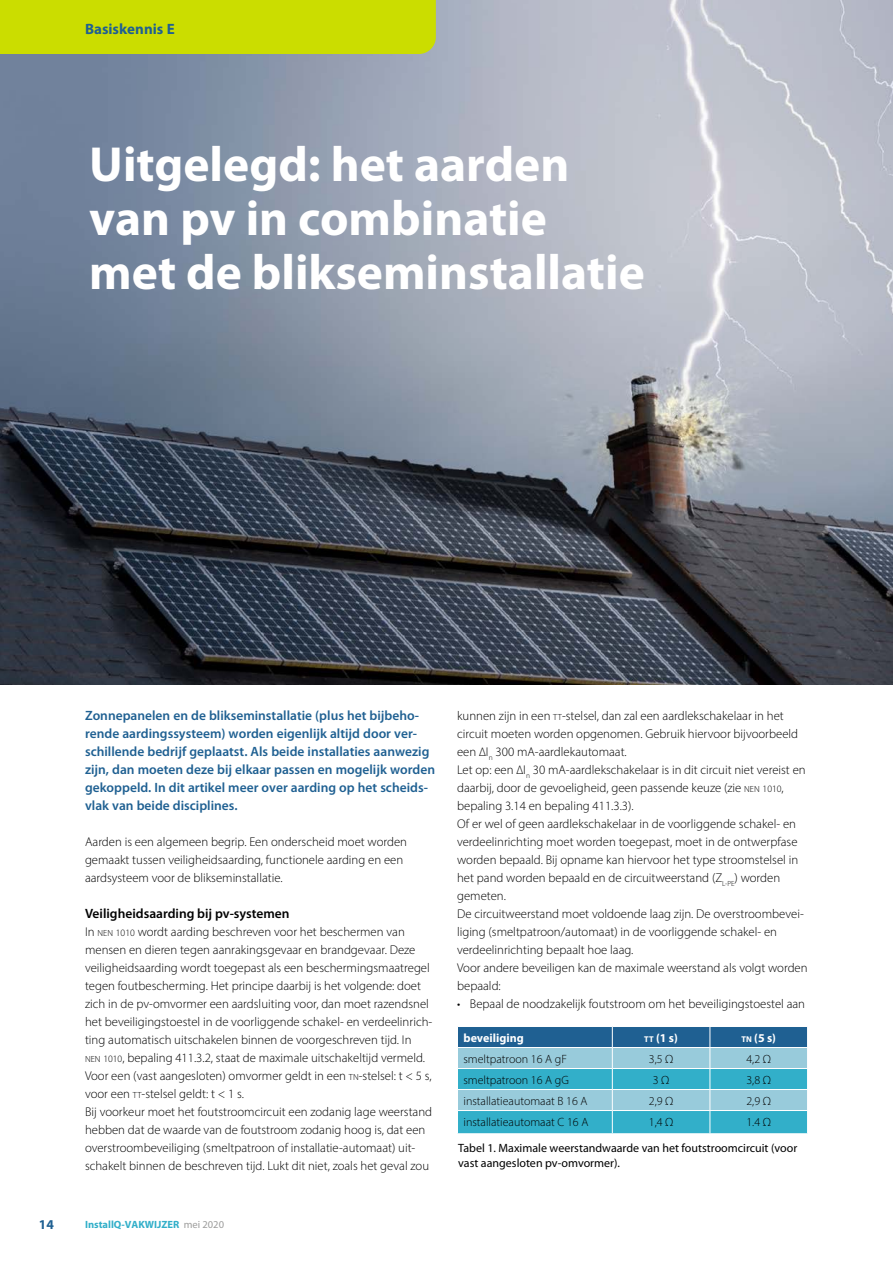
<style>
.page{position:relative;width:893px;height:1263px;background:#fff}
.page>*{position:absolute;margin:0;border:0;box-sizing:border-box;transform-origin:0 0}
.t1{font:700 49.5px/54px "Myriad Pro";color:#fff}
.t2{font:700 15px "Myriad Pro";color:#1f6092}
.t3{font:600 13.5px/18px "Myriad Pro";color:#1f6092}
.t4{font:600 13.5px "Myriad Pro";color:#000}
.t5{font:700 13.5px "Myriad Pro";color:#1f6092}
.t6{font:300 12.75px/18px "Myriad Pro";color:#000}
.t7{font:300 12px "Myriad Pro";color:#000}
.t8{font:12px/14.4px "Myriad Pro";color:#000}
.t9{font:700 12px "Myriad Pro";color:#fff}
.t10{font:700 10.5px "Myriad Pro";color:#32afc9}
.s1{font-size:8.85px}
.s2{font-size:9.75px}
.s3{font-weight:400;color:#9d9d9c}
.s4{font-size:8.4px}
</style>
<div class="page">
<img style="left:0;top:0;width:893px;height:684px">
<div style="left:0;top:0;width:436px;height:54px;background:#cbdd00"></div>
<svg style="left:458px;top:1026px;width:349px;height:107px;background:#5faec8"></svg>
<p class="t2" style="left:85px;top:19px;width:91px">Basiskennis E</p>
<h1 class="t1" style="left:89px;top:136px;width:557px">Uitgelegd: het aarden van pv in combinatie met de blikseminstallatie</h1>
<p class="t3" style="left:85px;top:707px;width:352px">Zonnepanelen en de blikseminstallatie (plus het bijbeho&shy;rende aardingssysteem) worden eigenlijk altijd door ver&shy;schillende bedrijf geplaatst. Als beide installaties aanwezig zijn, dan moeten deze bij elkaar passen en mogelijk worden gekoppeld. In dit artikel meer over aarding op het scheids&shy;vlak van beide disciplines.</p>
<p class="t6" style="left:85px;top:833px;width:323px">Aarden is een algemeen begrip. Een onderscheid moet worden gemaakt tussen veiligheidsaarding, functionele aarding en een aardsysteem voor de blikseminstallatie.</p>
<p class="t4" style="left:85px;top:906px;width:206px">Veiligheidsaarding bij pv-systemen</p>
<p class="t6" style="left:85px;top:923px;width:349px">In <span class="s1">NEN</span> <span class="s2">1010</span> wordt aarding beschreven voor het beschermen van mensen en dieren tegen aanrakingsgevaar en brandgevaar. Deze veiligheidsaarding wordt toegepast als een beschermingsmaatregel tegen foutbescherming. Het principe daarbij is het volgende: doet zich in de pv-omvormer een aardsluiting voor, dan moet razendsnel het beveiligingstoestel in de voorliggende schakel- en verdeelinrich&shy;ting automatisch uitschakelen binnen de voorgeschreven tijd. In<br><span class="s1">NEN</span> <span class="s2">1010</span>, bepaling 411.3.2, staat de maximale uitschakeltijd vermeld.<br>Voor een (vast aangesloten) omvormer geldt in een <span class="s1">TN</span>-stelsel: t &lt; 5 s, voor een <span class="s1">TT</span>-stelsel geldt: t &lt; 1 s.<br>Bij voorkeur moet het foutstroomcircuit een zodanig lage weerstand hebben dat de waarde van de foutstroom zodanig hoog is, dat een overstroombeveiliging (smeltpatroon of installatie-automaat) uit&shy;schakelt binnen de beschreven tijd. Lukt dit niet, zoals het geval zou</p>
<p class="t5" style="left:39px;top:1215px;width:16px">14</p>
<p class="t10" style="left:85px;top:1218px;width:141px">InstallQ-VAKWIJZER <span class="s3">mei 2020</span></p>
<p class="t6" style="left:457px;top:707px;width:352px">kunnen zijn in een <span class="s1">TT</span>-stelsel, dan zal een aardlekschakelaar in het circuit moeten worden opgenomen. Gebruik hiervoor bijvoorbeeld een ∆I<sub>n</sub> 300 mA-aardlekautomaat.<br>Let op: een ∆I<sub>n</sub> 30 mA-aardlekschakelaar is in dit circuit niet vereist en daarbij, door de gevoeligheid, geen passende keuze (zie <span class="s1">NEN</span> <span class="s2">1010</span>, bepaling 3.14 en bepaling 411.3.3).<br>Of er wel of geen aardlekschakelaar in de voorliggende schakel- en verdeelinrichting moet worden toegepast, moet in de ontwerpfase worden bepaald. Bij opname kan hiervoor het type stroomstelsel in het pand worden bepaald en de circuitweerstand (Z<sub>L-PE</sub>) worden gemeten.<br>De circuitweerstand moet voldoende laag zijn. De overstroombevei&shy;liging (smeltpatroon/automaat) in de voorliggende schakel- en verdeelinrichting bepaalt hoe laag.<br>Voor andere beveiligen kan de maximale weerstand als volgt worden bepaald:</p>
<p class="t6" style="left:457px;top:995px;width:349px">• Bepaal de noodzakelijk foutstroom om het beveiligingstoestel aan</p>
<p class="t9" style="left:463px;top:1030px;width:62px">beveiliging</p>
<p class="t9" style="left:644px;top:1030px;width:35px"><span class="s4">tt</span> (1 s)</p>
<p class="t9" style="left:741px;top:1030px;width:36px"><span class="s4">tn</span> (5 s)</p>
<p class="t7" style="left:463px;top:1051px;width:105px">smeltpatroon 16 A gF</p>
<p class="t7" style="left:649px;top:1051px;width:26px">3,5 Ω</p>
<p class="t7" style="left:746px;top:1051px;width:26px">4,2 Ω</p>
<p class="t7" style="left:463px;top:1072px;width:107px">smeltpatroon 16 A gG</p>
<p class="t7" style="left:653px;top:1072px;width:18px">3 Ω</p>
<p class="t7" style="left:746px;top:1072px;width:26px">3,8 Ω</p>
<p class="t7" style="left:463px;top:1093px;width:126px">installatieautomaat B 16 A</p>
<p class="t7" style="left:649px;top:1093px;width:26px">2,9 Ω</p>
<p class="t7" style="left:746px;top:1093px;width:26px">2,9 Ω</p>
<p class="t7" style="left:463px;top:1114px;width:126px">installatieautomaat C 16 A</p>
<p class="t7" style="left:649px;top:1114px;width:26px">1,4 Ω</p>
<p class="t7" style="left:746px;top:1114px;width:26px">1.4 Ω</p>
<p class="t8" style="left:458px;top:1141px;width:341px">Tabel 1. Maximale weerstandwaarde van het foutstroomcircuit (voor vast aangesloten pv-omvormer).</p>
</div>
